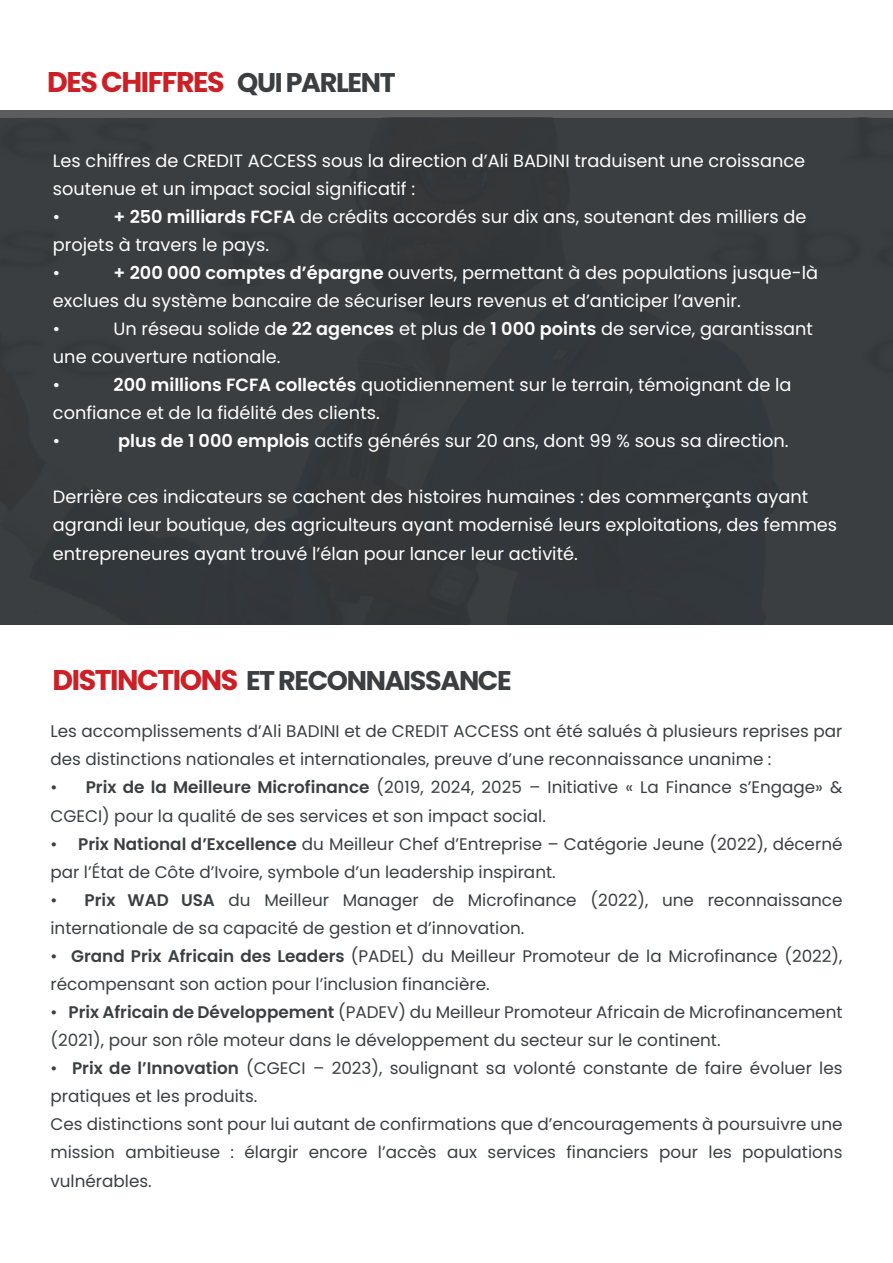
<style>
.page{position:relative;width:893px;height:1263px;background:#fff}
.page>*{position:absolute;margin:0;border:0;box-sizing:border-box;transform-origin:0 0}
.t1{font:700 28.5px "Poppins";letter-spacing:-.05em;color:#cd2026}
.t2{font:700 27px "Poppins";letter-spacing:-.05em;color:#3c3f41}
.t3{font:17.7px/28px "Poppins";color:#fff}
.t4{font:16.8px/28px "Poppins";color:#3c3f41}
.s1{font-size:27px;color:#3c3f41}
.s2{font-weight:600}
.s3{font-size:28.5px;color:#cd2026}
</style>
<div class="page">
<div style="left:0;top:110px;width:893px;height:515px;background:#3c3f41"></div>
<h1 class="t1" style="left:47px;top:66px;width:350px">DES CHIFFRES <span class="s1">QUI PARLENT</span></h1>
<p class="t3" style="left:53px;top:146px;width:754px">Les chiffres de CREDIT ACCESS sous la direction d’Ali BADINI traduisent une croissance soutenue et un impact social significatif :<br>•</p>
<p class="t3" style="left:53px;top:203px;width:755px;text-indent:61px"><span class="s2">+ 250 milliards FCFA</span> de crédits accordés sur dix ans, soutenant des milliers de projets à travers le pays.<br>•</p>
<p class="t3" style="left:53px;top:259px;width:767px;text-indent:61px"><span class="s2">+ 200 000 comptes d’épargne</span> ouverts, permettant à des populations jusque-là exclues du système bancaire de sécuriser leurs revenus et d’anticiper l’avenir.<br>•</p>
<p class="t3" style="left:53px;top:315px;width:762px;text-indent:61px">Un réseau solide d<span class="s2">e 22 agences</span> et plus de <span class="s2">1 000 points</span> de service, garantissant une couverture nationale.<br>•</p>
<p class="t3" style="left:53px;top:371px;width:740px;text-indent:61px"><span class="s2">200 millions FCFA collectés</span> quotidiennement sur le terrain, témoignant de la confiance et de la fidélité des clients.<br>•</p>
<p class="t3" style="left:118px;top:427px;width:672px"><span class="s2">plus de 1 000 emplois</span> actifs générés sur 20 ans, dont 99 % sous sa direction.</p>
<p class="t3" style="left:53px;top:483px;width:786px">Derrière ces indicateurs se cachent des histoires humaines : des commerçants ayant agrandi leur boutique, des agriculteurs ayant modernisé leurs exploitations, des femmes entrepreneures ayant trouvé l’élan pour lancer leur activité.</p>
<h2 class="t2" style="left:52px;top:664px;width:461px"><span class="s3">DISTINCTIONS</span> ET RECONNAISSANCE</h2>
<p class="t4" style="left:50px;top:717px;width:793px">Les accomplissements d’Ali BADINI et de CREDIT ACCESS ont été salués à plusieurs reprises par des distinctions nationales et internationales, preuve d’une reconnaissance unanime :</p>
<p class="t4" style="left:50px;top:774px;width:794px">• <span class="s2">Prix de la Meilleure Microfinance</span> (2019, 2024, 2025 – Initiative « La Finance s’Engage» &amp;<br>CGECI) pour la qualité de ses services et son impact social.</p>
<p class="t4" style="left:50px;top:830px;width:793px">• <span class="s2">Prix National d’Excellence</span> du Meilleur Chef d’Entreprise – Catégorie Jeune (2022), décerné par l’État de Côte d’Ivoire, symbole d’un leadership inspirant.</p>
<p class="t4" style="left:50px;top:886px;width:794px">• <span class="s2">Prix WAD USA</span> du Meilleur Manager de Microfinance (2022), une reconnaissance internationale de sa capacité de gestion et d’innovation.</p>
<p class="t4" style="left:50px;top:942px;width:794px">• <span class="s2">Grand Prix Africain des Leaders</span> (PADEL) du Meilleur Promoteur de la Microfinance (2022), récompensant son action pour l’inclusion financière.</p>
<p class="t4" style="left:50px;top:998px;width:794px">• <span class="s2">Prix Africain de Développement</span> (PADEV) du Meilleur Promoteur Africain de Microfinancement (2021), pour son rôle moteur dans le développement du secteur sur le continent.</p>
<p class="t4" style="left:50px;top:1054px;width:794px">• <span class="s2">Prix de l’Innovation</span> (CGECI – 2023), soulignant sa volonté constante de faire évoluer les pratiques et les produits.<br>Ces distinctions sont pour lui autant de confirmations que d’encouragements à poursuivre une mission ambitieuse : élargir encore l’accès aux services financiers pour les populations vulnérables.</p>
</div>
